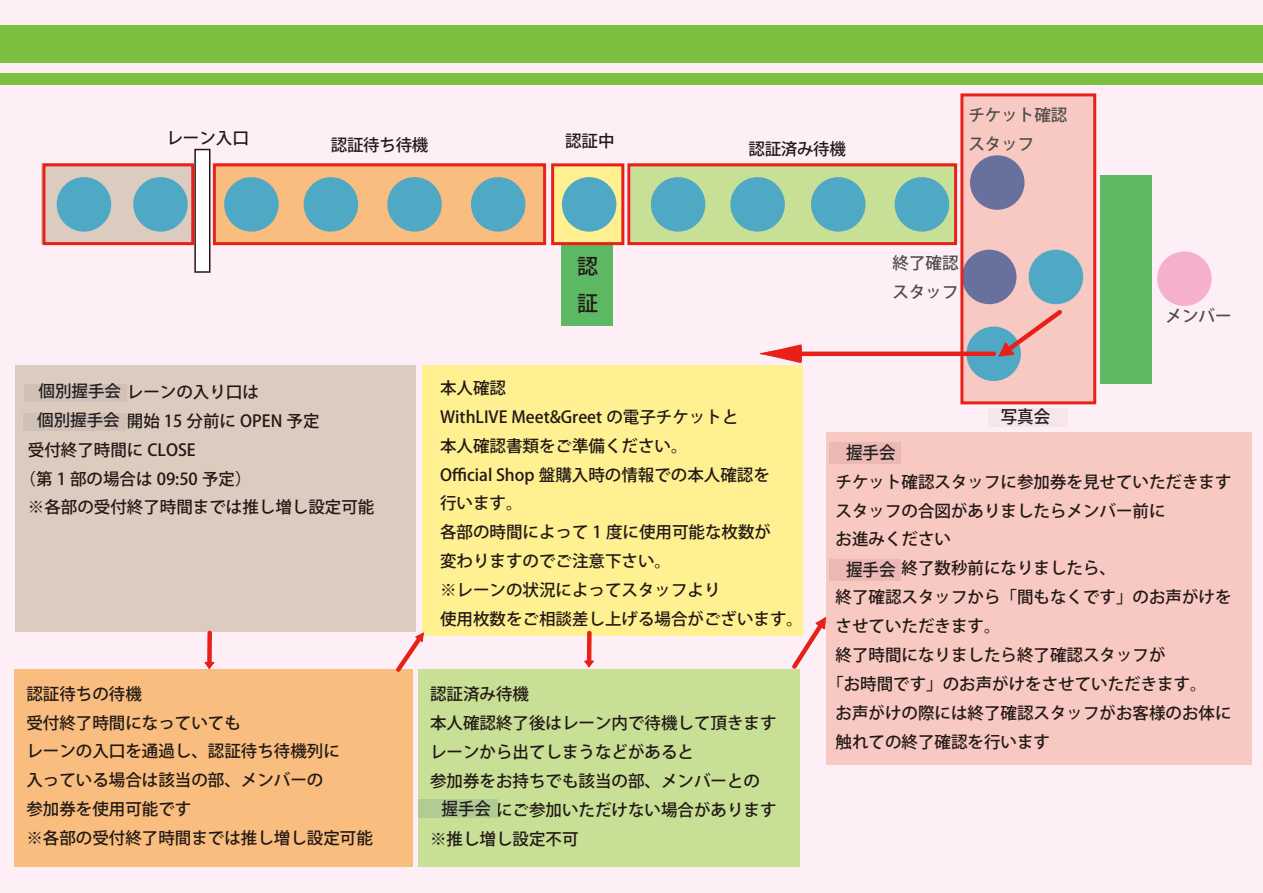
<style>
.page{position:relative;width:1263px;height:893px;background:#fff}
.page>*{position:absolute;margin:0;border:0;box-sizing:border-box;transform-origin:0 0}
.t1{font:500 21px/36.8px "Koz Go Pr 6 N";color:#221815}
.t2{font:500 17.4px "Koz Go Pr 6 N";color:#231f20;scale:.95 1}
.t3{font:500 16.5px/28.8px "Koz Go Pr 6 N";color:#221815}
.t4{font:500 16.5px/29px "Koz Go Pr 6 N";color:#4f4c4b}
.t5{font:500 16.5px/28.8px "Koz Go Pr 6 N";color:#231f20}
</style>
<div class="page">
<div style="left:0;top:0;width:1262px;height:892px;background:#fdeff5"></div>
<div style="left:0;top:26px;width:1262px;height:37px;background:#7cbe3d"></div>
<div style="left:0;top:73px;width:1262px;height:12px;background:#7cbe3d"></div>
<div style="left:1100px;top:175px;width:52px;height:209px;background:#5db863"></div>
<div style="left:561px;top:245px;width:52px;height:80px;background:#5db863"></div>
<div style="left:632px;top:164px;width:323px;height:80px;background:#c8df96"></div>
<div style="left:961px;top:95px;width:134px;height:307px;background:#f8c9c2"></div>
<div style="left:826px;top:433px;width:425px;height:332px;background:#f8c9c2"></div>
<div style="left:418px;top:669px;width:382px;height:197px;background:#c8df96"></div>
<div style="left:423px;top:365px;width:380px;height:271px;background:#fff091"></div>
<div style="left:554px;top:166px;width:69px;height:78px;background:#fff091"></div>
<div style="left:216px;top:163px;width:329px;height:80px;background:#f8bd7f"></div>
<div style="left:14px;top:669px;width:399px;height:198px;background:#f8bd7f"></div>
<div style="left:42px;top:163px;width:151px;height:80px;background:#dcccc0"></div>
<div style="left:15px;top:365px;width:401px;height:267px;background:#dcccc0"></div>
<div style="left:195px;top:150px;width:15px;height:122px;background:#fff"></div>
<div style="left:194px;top:149px;width:16px;height:124px;border:2px solid #221815"></div>
<div style="left:970px;top:155px;width:54px;height:55px;background:#68709e;border-radius:50%"></div>
<div style="left:962px;top:250px;width:54px;height:54px;background:#68709e;border-radius:50%"></div>
<div style="left:895px;top:177px;width:54px;height:55px;background:#4fa9c5;border-radius:50%"></div>
<div style="left:811px;top:177px;width:54px;height:55px;background:#4fa9c5;border-radius:50%"></div>
<div style="left:730px;top:177px;width:55px;height:55px;background:#4fa9c5;border-radius:50%"></div>
<div style="left:651px;top:177px;width:54px;height:55px;background:#4fa9c5;border-radius:50%"></div>
<div style="left:1157px;top:251px;width:54px;height:55px;background:#f4b0cd;border-radius:50%"></div>
<div style="left:627px;top:163px;width:330px;height:82px;border:3px solid #e7211a"></div>
<div style="left:960px;top:93px;width:136px;height:311px;border:3px solid #e7211a"></div>
<div style="left:551px;top:163px;width:73px;height:82px;border:3px solid #e7211a"></div>
<div style="left:42px;top:163px;width:152px;height:82px;border:3px solid #e7211a"></div>
<div style="left:471px;top:177px;width:54px;height:55px;background:#4fa9c5;border-radius:50%"></div>
<div style="left:562px;top:177px;width:54px;height:55px;background:#4fa9c5;border-radius:50%"></div>
<div style="left:387px;top:177px;width:55px;height:55px;background:#4fa9c5;border-radius:50%"></div>
<div style="left:304px;top:177px;width:54px;height:55px;background:#4fa9c5;border-radius:50%"></div>
<div style="left:224px;top:177px;width:55px;height:55px;background:#4fa9c5;border-radius:50%"></div>
<div style="left:133px;top:177px;width:55px;height:55px;background:#4fa9c5;border-radius:50%"></div>
<div style="left:57px;top:177px;width:54px;height:55px;background:#4fa9c5;border-radius:50%"></div>
<div style="left:213px;top:163px;width:333px;height:82px;border:3px solid #e7211a"></div>
<div style="left:1029px;top:250px;width:54px;height:54px;background:#4fa9c5;border-radius:50%"></div>
<div style="left:966px;top:327px;width:55px;height:54px;background:#4fa9c5;border-radius:50%"></div>
<hr style="left:800px;top:352px;width:194px;height:4px;background:#e7211a">
<svg style="left:760px;top:344px;width:41px;height:19px"></svg>
<svg style="left:999px;top:310px;width:63px;height:46px"></svg>
<div style="left:207px;top:633px;width:5px;height:29px;background:#e7211a"></div>
<svg style="left:204px;top:662px;width:11px;height:7px"></svg>
<div style="left:587px;top:633px;width:5px;height:28px;background:#e7211a"></div>
<svg style="left:584px;top:661px;width:10px;height:6px"></svg>
<svg style="left:396px;top:633px;width:28px;height:39px"></svg>
<svg style="left:792px;top:617px;width:34px;height:52px"></svg>
<div style="left:24px;top:384px;width:103px;height:18px;background:#d0c0b7"></div>
<div style="left:23px;top:413px;width:103px;height:17px;background:#d0c0b7"></div>
<div style="left:418px;top:799px;width:80px;height:19px;background:#b1cb93"></div>
<div style="left:829px;top:559px;width:72px;height:21px;background:#ebb8b6"></div>
<div style="left:829px;top:442px;width:72px;height:21px;background:#ebb8b6"></div>
<div style="left:988px;top:408px;width:79px;height:18px;background:#f6e6ea"></div>
<p class="t3" style="left:166px;top:124px;width:84px">レーン入口</p>
<p class="t3" style="left:565px;top:127px;width:51px">認証中</p>
<p class="t3" style="left:331px;top:131px;width:99px">認証待ち待機</p>
<p class="t3" style="left:748px;top:134px;width:99px">認証済み待機</p>
<p class="t1" style="left:577px;top:248px;width:22px">認証</p>
<p class="t4" style="left:968px;top:101px;width:100px">チケット確認スタッフ</p>
<p class="t4" style="left:892px;top:249px;width:67px">終了確認スタッフ</p>
<p class="t4" style="left:1165px;top:302px;width:67px">メンバー</p>
<p class="t5" style="left:37px;top:377px;width:85px">個別握手会個別握手会</p>
<p class="t3" style="left:28px;top:378px;width:233px">個別お話し会レーンの入り口は</p>
<p class="t3" style="left:28px;top:407px;width:293px">個別お話し会開始 15 分前に OPEN 予定</p>
<p class="t3" style="left:28px;top:435px;width:169px">受付終了時間に CLOSE</p>
<p class="t3" style="left:20px;top:464px;width:233px">（第 1 部の場合は 09:50 予定）</p>
<p class="t3" style="left:28px;top:493px;width:348px">※各部の受付終了時間までは推し増し設定可能</p>
<p class="t3" style="left:26px;top:679px;width:348px">認証待ちの待機<br>受付終了時間になっていても<br>レーンの入口を通過し、認証待ち待機列に<br>入っている場合は該当の部、メンバーの<br>参加券を使用可能です<br>※各部の受付終了時間までは推し増し設定可能</p>
<p class="t3" style="left:440px;top:374px;width:364px">本人確認<br>WithLIVE Meet&amp;Greet の電子チケットと<br>本人確認書類をご準備ください。<br>Official Shop 盤購入時の情報での本人確認を<br>行います。<br>各部の時間によって 1 度に使用可能な枚数が<br>変わりますのでご注意下さい。<br>※レーンの状況によってスタッフより<br>使用枚数をご相談差し上げる場合がございます。</p>
<p class="t3" style="left:430px;top:680px;width:348px">認証済み待機<br>本人確認終了後はレーン内で待機して頂きますレーンから出てしまうなどがあると<br>参加券をお持ちでも該当の部、メンバーとのお話し会にご参加いただけない場合があります※推し増し設定不可</p>
<p class="t2" style="left:442px;top:799px;width:54px">握手会</p>
<p class="t3" style="left:991px;top:401px;width:67px">お話し会</p>
<p class="t2" style="left:1001px;top:407px;width:54px">写真会</p>
<p class="t2" style="left:846px;top:442px;width:54px">握手会</p>
<p class="t3" style="left:835px;top:439px;width:67px">お話し会</p>
<p class="t3" style="left:835px;top:468px;width:397px">チケット確認スタッフに参加券を見せていただきます</p>
<p class="t3" style="left:835px;top:496px;width:331px">スタッフの合図がありましたらメンバー前に</p>
<p class="t3" style="left:835px;top:525px;width:117px">お進みください</p>
<p class="t3" style="left:835px;top:554px;width:282px">お話し会終了数秒前になりましたら、</p>
<p class="t3" style="left:835px;top:583px;width:397px">終了確認スタッフから「間もなくです」のお声がけを</p>
<p class="t3" style="left:835px;top:612px;width:166px">させていただきます。</p>
<p class="t3" style="left:835px;top:641px;width:331px">終了時間になりましたら終了確認スタッフが</p>
<p class="t3" style="left:827px;top:670px;width:381px">「お時間です」のお声がけをさせていただきます。</p>
<p class="t3" style="left:835px;top:699px;width:397px">お声がけの際には終了確認スタッフがお客様のお体に</p>
<p class="t3" style="left:835px;top:727px;width:216px">触れての終了確認を行います</p>
<p class="t2" style="left:846px;top:559px;width:54px">握手会</p>
</div>
